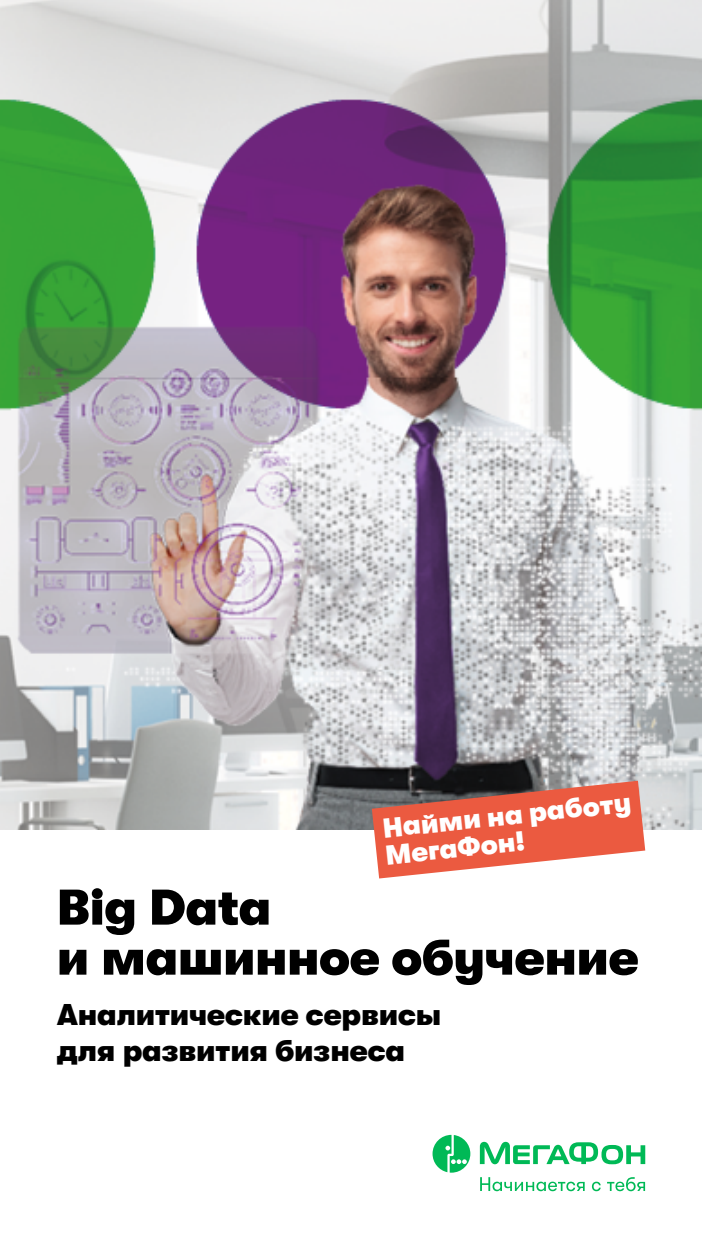
<style>
.page{position:relative;width:702px;height:1248px;background:#fff}
.page>*{position:absolute;margin:0;border:0;box-sizing:border-box;transform-origin:0 0}
.t1{font:900 50px/50px "GT Walsheim Pro";letter-spacing:-.005em;color:#000}
.t2{font:900 30px/36px "GT Walsheim Pro";letter-spacing:-.005em;color:#000}
.t3{font:900 27.5px/27.5px "GT Walsheim Pro";color:#fff}
</style>
<div class="page">
<img style="left:1px;top:0;width:701px;height:829px">
<svg style="left:372px;top:780px;width:273px;height:98px;background:#d56f5e"></svg>
<svg style="left:432px;top:1134px;width:38px;height:38px"></svg>
<svg style="left:480px;top:1141px;width:165px;height:23px"></svg>
<svg style="left:480px;top:1177px;width:104px;height:14px"></svg>
<svg style="left:592px;top:1181px;width:8px;height:10px"></svg>
<svg style="left:607px;top:1177px;width:38px;height:14px"></svg>
<p class="t3" style="left:381px;top:814px;width:251px;rotate:-6deg">Найми на работу<br>МегаФон!</p>
<h1 class="t1" style="left:57px;top:882px;width:583px">Big Data<br>и машинное обучение</h1>
<p class="t2" style="left:57px;top:996px;width:386px">Аналитические сервисы для развития бизнеса</p>
</div>
